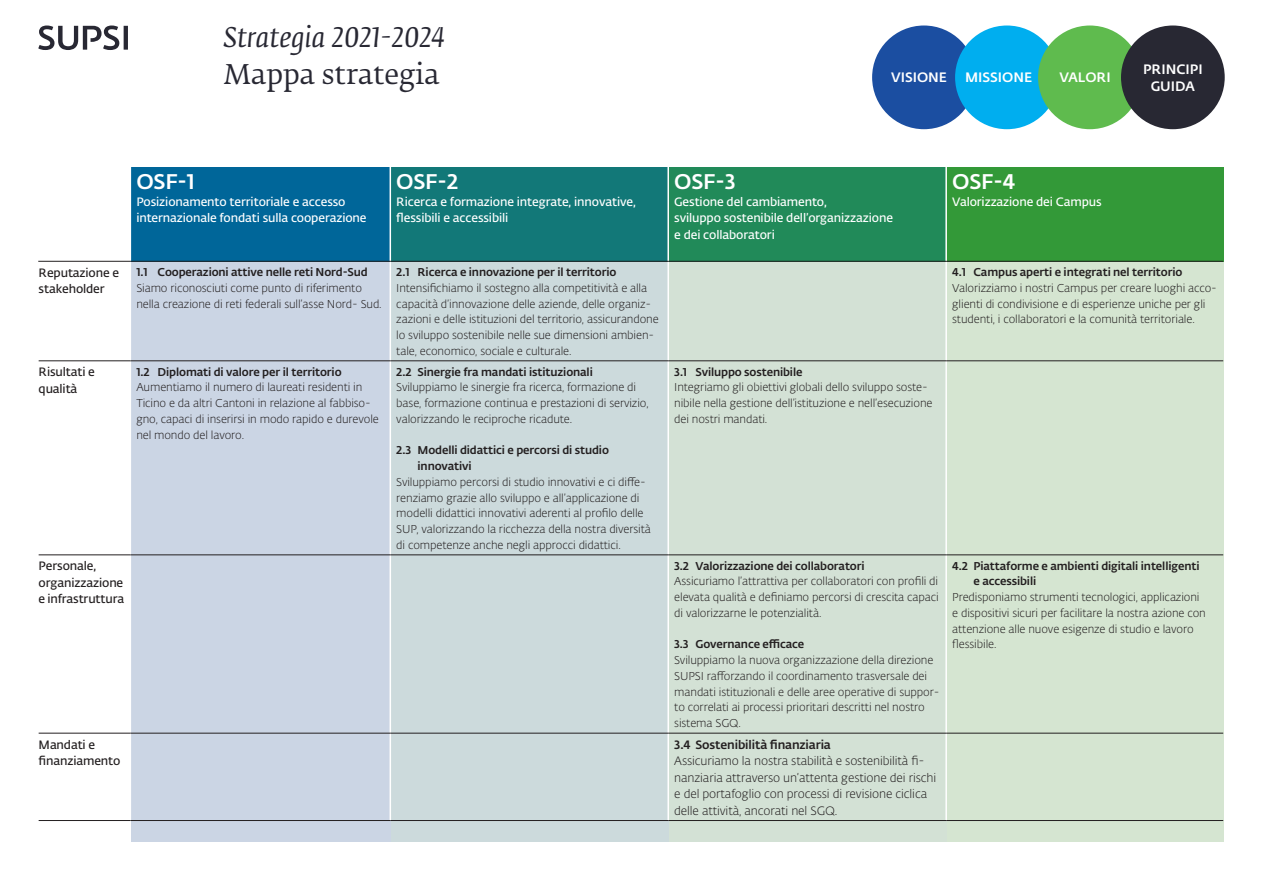
<style>
.page{position:relative;width:1263px;height:893px;background:#fff}
.page>*{position:absolute;margin:0;border:0;box-sizing:border-box;transform-origin:0 0}
.t1{font:27px "SUPSI Fedra Ser Book Ita";color:#282833}
.t2{font:27px "SUPSI Fedra Serif";color:#282833}
.t3{font:500 21px "SUPSI Fedra Sans";letter-spacing:-.01em;color:#fff}
.t4{font:500 13.5px/16.5px "SUPSI Fedra Sans";color:#fff;text-align:center}
.t5{font:600 12px/16.5px "SUPSI Fedra Sans";letter-spacing:-.01em;color:#fff}
.t6{font:300 12px/16.5px "SUPSI Fedra Sans";letter-spacing:-.01em;color:#231f20}
.t7{font:600 12px/16.5px "SUPSI Fedra Sans";letter-spacing:-.01em;color:#231f20}
.t8{font:500 12px "SUPSI Fedra Sans";letter-spacing:-.01em;color:#231f20}
.t9{font:300 11.25px/15.8px "SUPSI Fedra Sans";letter-spacing:-.01em;color:#231f20}
.t10{font:500 11.25px/15.8px "SUPSI Fedra Sans";letter-spacing:-.01em;color:#231f20}
</style>
<div class="page">
<div style="left:131px;top:261px;width:260px;height:581px;background:#cbd5e4"></div>
<div style="left:391px;top:261px;width:278px;height:581px;background:#ccdadc"></div>
<svg style="left:38px;top:26px;width:90px;height:24px"></svg>
<div style="left:669px;top:261px;width:278px;height:581px;background:#d3e1d5"></div>
<div style="left:947px;top:261px;width:276px;height:581px;background:#d5e5d1"></div>
<div style="left:130px;top:167px;width:260px;height:94px;background:#069"></div>
<div style="left:390px;top:167px;width:278px;height:94px;background:#127878"></div>
<div style="left:668px;top:167px;width:278px;height:94px;background:#218a59"></div>
<div style="left:946px;top:167px;width:277px;height:94px;background:#339938"></div>
<hr style="left:130px;top:167px;width:1px;height:94px;background:#fff">
<hr style="left:390px;top:167px;width:1px;height:94px;background:#fff">
<hr style="left:667px;top:167px;width:2px;height:94px;background:#fff">
<hr style="left:945px;top:167px;width:2px;height:94px;background:#fff">
<hr style="left:390px;top:261px;width:1px;height:100px;background:#fff">
<hr style="left:667px;top:261px;width:2px;height:100px;background:#fff">
<hr style="left:945px;top:261px;width:2px;height:100px;background:#fff">
<hr style="left:390px;top:361px;width:1px;height:194px;background:#fff">
<hr style="left:667px;top:361px;width:2px;height:194px;background:#fff">
<hr style="left:945px;top:361px;width:2px;height:194px;background:#fff">
<hr style="left:390px;top:555px;width:1px;height:178px;background:#fff">
<hr style="left:667px;top:555px;width:2px;height:178px;background:#fff">
<hr style="left:945px;top:555px;width:2px;height:178px;background:#fff">
<hr style="left:390px;top:733px;width:1px;height:87px;background:#fff">
<hr style="left:667px;top:733px;width:2px;height:87px;background:#fff">
<hr style="left:945px;top:733px;width:2px;height:87px;background:#fff">
<hr style="left:38px;top:261px;width:92px;height:1px;background:#231f20">
<hr style="left:39px;top:361px;width:91px;height:1px;background:#231f20">
<hr style="left:130px;top:361px;width:260px;height:1px;background:#231f20">
<hr style="left:390px;top:361px;width:278px;height:1px;background:#231f20">
<hr style="left:668px;top:361px;width:278px;height:1px;background:#231f20">
<hr style="left:946px;top:361px;width:277px;height:1px;background:#231f20">
<hr style="left:39px;top:555px;width:91px;height:1px;background:#231f20">
<hr style="left:130px;top:555px;width:260px;height:1px;background:#231f20">
<hr style="left:390px;top:555px;width:278px;height:1px;background:#231f20">
<hr style="left:668px;top:555px;width:278px;height:1px;background:#231f20">
<hr style="left:946px;top:555px;width:277px;height:1px;background:#231f20">
<hr style="left:39px;top:733px;width:91px;height:1px;background:#231f20">
<hr style="left:130px;top:733px;width:260px;height:1px;background:#231f20">
<hr style="left:390px;top:733px;width:278px;height:1px;background:#231f20">
<hr style="left:668px;top:733px;width:278px;height:1px;background:#231f20">
<hr style="left:946px;top:733px;width:277px;height:1px;background:#231f20">
<hr style="left:39px;top:820px;width:91px;height:1px;background:#231f20">
<hr style="left:130px;top:820px;width:260px;height:1px;background:#231f20">
<hr style="left:390px;top:820px;width:278px;height:1px;background:#231f20">
<hr style="left:668px;top:820px;width:278px;height:1px;background:#231f20">
<hr style="left:946px;top:820px;width:277px;height:1px;background:#231f20">
<hr style="left:130px;top:261px;width:260px;height:1px;background:#231f20">
<hr style="left:390px;top:261px;width:278px;height:1px;background:#231f20">
<hr style="left:668px;top:261px;width:278px;height:1px;background:#231f20">
<hr style="left:946px;top:261px;width:277px;height:1px;background:#231f20">
<div style="left:872px;top:26px;width:104px;height:103px;background:#1b4ea1;border-radius:50%"></div>
<div style="left:955px;top:26px;width:104px;height:103px;background:#00aeef;border-radius:50%"></div>
<div style="left:1038px;top:26px;width:104px;height:103px;background:#5fbb4e;border-radius:50%"></div>
<div style="left:1121px;top:26px;width:104px;height:103px;background:#282833;border-radius:50%"></div>
<h1 class="t1" style="left:224px;top:21px;width:223px">Strategia 2021-2024</h1>
<h1 class="t2" style="left:224px;top:59px;width:217px">Mappa strategia</h1>
<p class="t4" style="left:891px;top:68px;width:57px">VISIONE</p>
<p class="t4" style="left:965px;top:68px;width:69px">MISSIONE</p>
<p class="t4" style="left:1059px;top:68px;width:53px">VALORI</p>
<p class="t4" style="left:1143px;top:60px;width:61px">PRINCIPI<br>GUIDA</p>
<h2 class="t3" style="left:136px;top:166px;width:60px">OSF-1</h2>
<p class="t5" style="left:136px;top:193px;width:232px">Posizionamento territoriale e accesso internazionale fondati sulla cooperazione</p>
<h2 class="t3" style="left:396px;top:166px;width:64px">OSF-2</h2>
<p class="t5" style="left:396px;top:193px;width:241px">Ricerca e formazione integrate, innovative, flessibili e accessibili</p>
<p class="t7" style="left:39px;top:264px;width:82px">Reputazione e stakeholder</p>
<p class="t10" style="left:136px;top:263px;width:233px">1.1 Cooperazioni attive nelle reti Nord-Sud</p>
<p class="t9" style="left:136px;top:280px;width:247px">Siamo riconosciuti come punto di riferimento nella creazione di reti federali sull’asse Nord- Sud.</p>
<p class="t7" style="left:39px;top:363px;width:58px">Risultati e qualità</p>
<p class="t10" style="left:136px;top:363px;width:207px">1.2 Diplomati di valore per il territorio</p>
<p class="t9" style="left:136px;top:379px;width:244px">Aumentiamo il numero di laureati residenti in Ticino e da altri Cantoni in relazione al fabbiso&shy;gno, capaci di inserirsi in modo rapido e durevole nel mondo del lavoro.</p>
<p class="t10" style="left:396px;top:263px;width:222px">2.1 Ricerca e innovazione per il territorio</p>
<p class="t9" style="left:396px;top:280px;width:264px">Intensifichiamo il sostegno alla competitività e alla capacità d’innovazione delle aziende, delle organiz&shy;zazioni e delle istituzioni del territorio, assicurandone lo sviluppo sostenibile nelle sue dimensioni ambien&shy;tale, economico, sociale e culturale.</p>
<p class="t10" style="left:396px;top:363px;width:198px">2.2 Sinergie fra mandati istituzionali</p>
<p class="t9" style="left:396px;top:379px;width:254px">Sviluppiamo le sinergie fra ricerca, formazione di base, formazione continua e prestazioni di servizio, valorizzando le reciproche ricadute.</p>
<p class="t10" style="left:418px;top:442px;width:193px;text-indent:-21px">2.3 Modelli didattici e percorsi di studio innovativi</p>
<p class="t9" style="left:396px;top:474px;width:256px">Sviluppiamo percorsi di studio innovativi e ci diffe&shy;renziamo grazie allo sviluppo e all’applicazione di modelli didattici innovativi aderenti al profilo delle SUP, valorizzando la ricchezza della nostra diversità di competenze anche negli approcci didattici.</p>
<h2 class="t3" style="left:674px;top:166px;width:63px">OSF-3</h2>
<p class="t5" style="left:674px;top:193px;width:220px">Gestione del cambiamento,<br>sviluppo sostenibile dell’organizzazione e dei collaboratori</p>
<p class="t10" style="left:674px;top:363px;width:130px">3.1 Sviluppo sostenibile</p>
<p class="t9" style="left:674px;top:379px;width:260px">Integriamo gli obiettivi globali dello sviluppo soste&shy;nibile nella gestione dell’istituzione e nell’esecuzione dei nostri mandati.</p>
<h2 class="t3" style="left:952px;top:166px;width:65px">OSF-4</h2>
<p class="t5" style="left:952px;top:193px;width:151px">Valorizzazione dei Campus</p>
<p class="t10" style="left:952px;top:263px;width:232px">4.1 Campus aperti e integrati nel territorio</p>
<p class="t9" style="left:952px;top:280px;width:266px">Valorizziamo i nostri Campus per creare luoghi acco&shy;glienti di condivisione e di esperienze uniche per gli studenti, i collaboratori e la comunità territoriale.</p>
<p class="t7" style="left:39px;top:557px;width:87px">Personale, organizzazione e infrastruttura</p>
<p class="t10" style="left:674px;top:557px;width:192px">3.2 Valorizzazione dei collaboratori</p>
<p class="t9" style="left:674px;top:573px;width:266px;text-align:justify">Assicuriamo l’attrattiva per collaboratori con profili di elevata qualità e definiamo percorsi di crescita capaci di valorizzarne le potenzialità.</p>
<p class="t10" style="left:674px;top:636px;width:132px">3.3 Governance efficace</p>
<p class="t9" style="left:674px;top:652px;width:267px">Sviluppiamo la nuova organizzazione della direzione SUPSI rafforzando il coordinamento trasversale dei mandati istituzionali e delle aree operative di suppor&shy;to correlati ai processi prioritari descritti nel nostro sistema SGQ.</p>
<p class="t7" style="left:39px;top:735px;width:83px">Mandati e finanziamento</p>
<p class="t8" style="left:674px;top:735px;width:158px">3.4 Sostenibilità finanziaria</p>
<p class="t6" style="left:674px;top:752px;width:264px">Assicuriamo la nostra stabilità e sostenibilità fi&shy;nanziaria attraverso un’attenta gestione dei rischi e del portafoglio con processi di revisione ciclica delle attività, ancorati nel SGQ.</p>
<p class="t10" style="left:973px;top:557px;width:228px;text-indent:-21px">4.2 Piattaforme e ambienti digitali intelligenti e accessibili</p>
<p class="t9" style="left:952px;top:589px;width:255px">Predisponiamo strumenti tecnologici, applicazioni e dispositivi sicuri per facilitare la nostra azione con attenzione alle nuove esigenze di studio e lavoro flessibile.</p>
</div>
